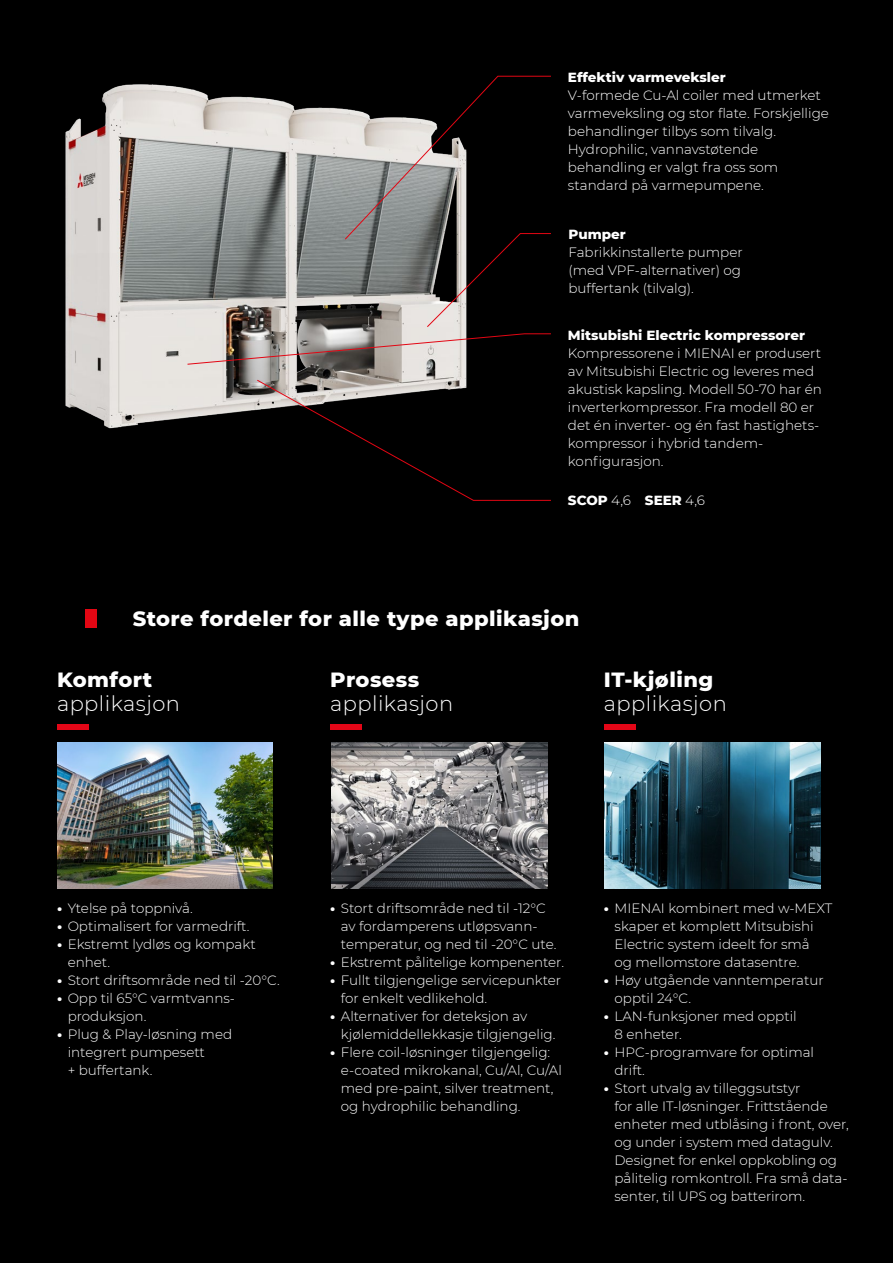
<style>
.page{position:relative;width:893px;height:1263px;background:#000}
.page>*{position:absolute;margin:0;border:0;box-sizing:border-box;transform-origin:0 0}
.t1{font:800 21px "Montserrat";letter-spacing:.02em;color:#fff}
.t2{font:300 21px "Montserrat";letter-spacing:.02em;color:#fff}
.t3{font:300 13.5px/18px "Montserrat";color:#fff}
.t4{font:800 13.5px "Montserrat";color:#fff}
.s1{font-weight:300}
.s2{font-weight:800}
</style>
<div class="page">
<div style="left:330px;top:724px;width:32px;height:6px;background:#e30617"></div>
<div style="left:604px;top:724px;width:32px;height:6px;background:#e30617"></div>
<div style="left:57px;top:724px;width:32px;height:6px;background:#e30617"></div>
<img style="left:65px;top:84px;width:402px;height:345px">
<svg style="left:256px;top:379px;width:295px;height:122px"></svg>
<svg style="left:187px;top:75px;width:364px;height:290px"></svg>
<img style="left:57px;top:742px;width:216px;height:146px">
<img style="left:331px;top:742px;width:216px;height:146px">
<img style="left:605px;top:742px;width:216px;height:146px">
<div style="left:85px;top:609px;width:12px;height:19px;background:#e30613"></div>
<p class="t4" style="left:568px;top:67px;width:159px">Effektiv varmeveksler</p>
<p class="t3" style="left:568px;top:85px;width:262px">V-formede Cu-Al coiler med utmerket varmeveksling og stor flate. Forskjellige behandlinger tilbys som tilvalg.<br>Hydrophilic, vannavstøtende behandling er valgt fra oss som standard på varmepumpene.</p>
<p class="t4" style="left:568px;top:225px;width:59px">Pumper</p>
<p class="t3" style="left:568px;top:243px;width:176px;text-align:justify">Fabrikkinstallerte pumper (med VPF-alternativer) og buffertank (tilvalg).</p>
<p class="t4" style="left:568px;top:325px;width:239px">Mitsubishi Electric kompressorer</p>
<p class="t3" style="left:568px;top:344px;width:255px">Kompressorene i MIENAI er produsert av Mitsubishi Electric og leveres med akustisk kapsling. Modell 50-70 har én inverterkompressor. Fra modell 80 er det én inverter- og én fast hastighets&shy;kompressor i hybrid tandem&shy;konfigurasjon.</p>
<p class="t4" style="left:568px;top:490px;width:139px">SCOP <span class="s1">4,6</span> SEER <span class="s1">4,6</span></p>
<h1 class="t1" style="left:133px;top:603px;width:448px">Store fordeler for alle type applikasjon</h1>
<h1 class="t1" style="left:57px;top:664px;width:97px">Komfort</h1>
<h1 class="t2" style="left:57px;top:690px;width:124px">applikasjon</h1>
<h1 class="t1" style="left:330px;top:664px;width:90px">Prosess</h1>
<h1 class="t2" style="left:330px;top:690px;width:124px">applikasjon</h1>
<h1 class="t1" style="left:604px;top:664px;width:111px">IT-kjøling</h1>
<h1 class="t2" style="left:604px;top:690px;width:124px">applikasjon</h1>
<p class="t3" style="left:57px;top:898px;width:137px"><span class="s2">•</span> Ytelse på toppnivå.</p>
<p class="t3" style="left:57px;top:916px;width:194px"><span class="s2">•</span> Optimalisert for varmedrift.</p>
<p class="t3" style="left:68px;top:934px;width:190px;text-indent:-11px"><span class="s2">•</span> Ekstremt lydløs og kompakt enhet.</p>
<p class="t3" style="left:57px;top:970px;width:224px"><span class="s2">•</span> Stort driftsområde ned til -20°C.</p>
<p class="t3" style="left:68px;top:988px;width:169px;text-indent:-11px"><span class="s2">•</span> Opp til 65°C varmtvanns&shy;produksjon.</p>
<p class="t3" style="left:68px;top:1024px;width:166px;text-indent:-11px"><span class="s2">•</span> Plug &amp; Play-løsning med integrert pumpesett<br>+ buffertank.</p>
<p class="t3" style="left:341px;top:898px;width:217px;text-indent:-11px"><span class="s2">•</span> Stort driftsområde ned til -12°C av fordamperens utløpsvann&shy;temperatur, og ned til -20°C ute.</p>
<p class="t3" style="left:330px;top:952px;width:235px"><span class="s2">•</span> Ekstremt pålitelige kompenenter.</p>
<p class="t3" style="left:341px;top:970px;width:222px;text-indent:-11px"><span class="s2">•</span> Fullt tilgjengelige servicepunkter for enkelt vedlikehold.</p>
<p class="t3" style="left:341px;top:1006px;width:216px;text-indent:-11px"><span class="s2">•</span> Alternativer for deteksjon av kjølemiddellekkasje tilgjengelig.</p>
<p class="t3" style="left:341px;top:1042px;width:223px;text-indent:-11px"><span class="s2">•</span> Flere coil-løsninger tilgjengelig: e-coated mikrokanal, Cu/Al, Cu/Al med pre-paint, silver treatment, og hydrophilic behandling.</p>
<p class="t3" style="left:614px;top:898px;width:219px;text-indent:-11px"><span class="s2">•</span> MIENAI kombinert med w-MEXT skaper et komplett Mitsubishi<br>Electric system ideelt for små<br>og mellomstore datasentre.</p>
<p class="t3" style="left:614px;top:970px;width:211px;text-indent:-11px"><span class="s2">•</span> Høy utgående vanntemperatur opptil 24°C.</p>
<p class="t3" style="left:614px;top:1006px;width:184px;text-indent:-11px"><span class="s2">•</span> LAN-funksjoner med opptil<br>8 enheter.</p>
<p class="t3" style="left:614px;top:1042px;width:201px;text-indent:-11px"><span class="s2">•</span> HPC-programvare for optimal drift.</p>
<p class="t3" style="left:614px;top:1078px;width:236px;text-indent:-11px"><span class="s2">•</span> Stort utvalg av tilleggsutstyr<br>for alle IT-løsninger. Frittstående enheter med utblåsing i front, over, og under i system med datagulv.<br>Designet for enkel oppkobling og pålitelig romkontroll. Fra små data&shy;senter, til UPS og batterirom.</p>
</div>
